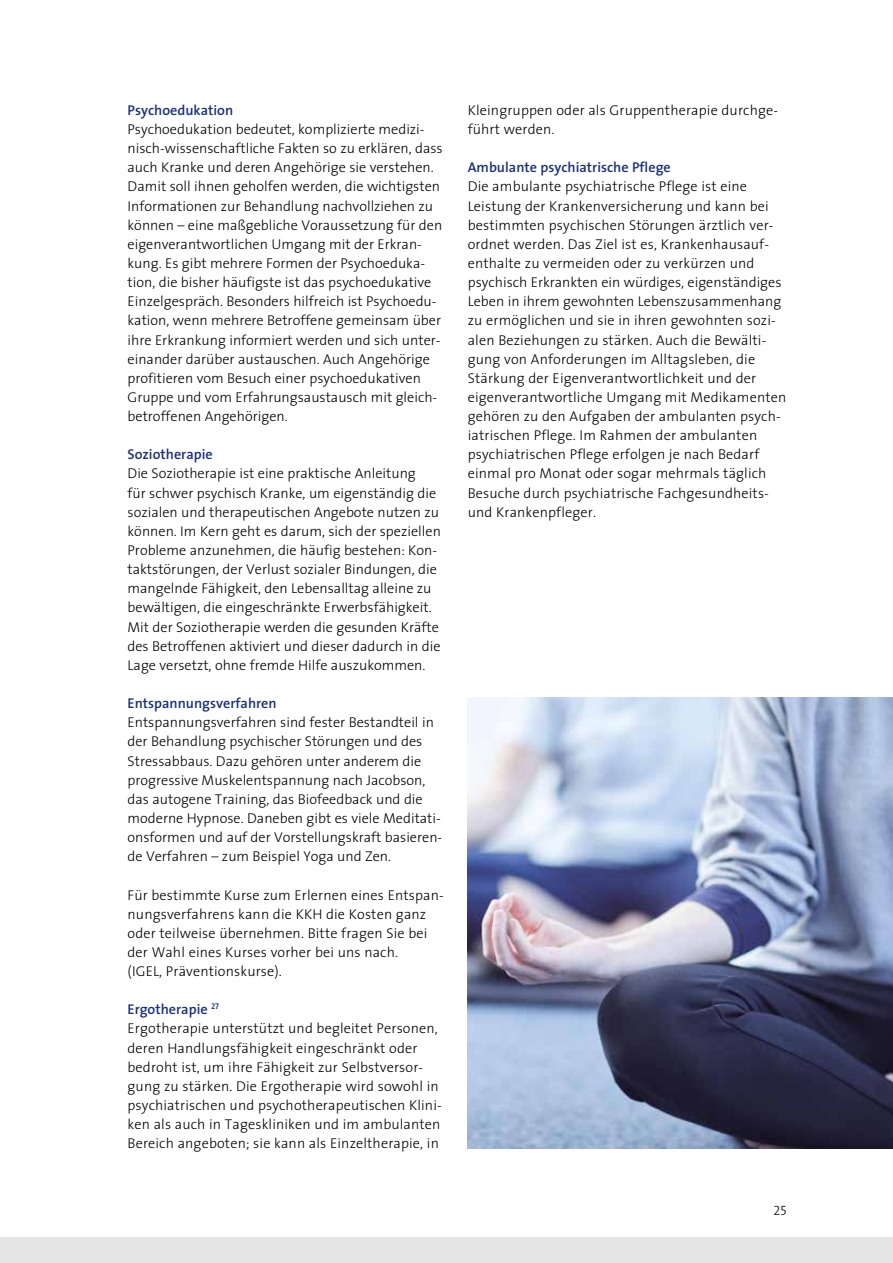
<style>
.page{position:relative;width:893px;height:1263px;background:#fff}
.page>*{position:absolute;margin:0;border:0;box-sizing:border-box;transform-origin:0 0}
.t1{font:300 14.25px/19.2px "The Sans";color:#000}
.t2{font:600 14.25px "The Sans";color:#19317b}
.t3{font:13.5px "The Sans Light Caps";color:#000}
.s1{font-weight:600;color:#19317b}
</style>
<div class="page">
<div style="left:0;top:1237px;width:893px;height:26px;background:#e4e4e4"></div>
<img style="left:468px;top:697px;width:425px;height:451px">
<p class="t2" style="left:128px;top:98px;width:107px">Psychoedukation</p>
<p class="t1" style="left:128px;top:119px;width:317px">Psychoedukation bedeutet, komplizierte medizi&shy;nisch-wissenschaftliche Fakten so zu erklären, dass auch Kranke und deren Angehörige sie verstehen.<br>Damit soll ihnen geholfen werden, die wichtigsten Informationen zur Behandlung nachvollziehen zu können – eine maßgebliche Voraussetzung für den eigenverantwortlichen Umgang mit der Erkran&shy;kung. Es gibt mehrere Formen der Psychoeduka&shy;tion, die bisher häufigste ist das psychoedukative Einzelgespräch. Besonders hilfreich ist Psychoedu&shy;kation, wenn mehrere Betroffene gemeinsam über ihre Erkrankung informiert werden und sich unter&shy;einander darüber austauschen. Auch Angehörige profitieren vom Besuch einer psychoedukativen Gruppe und vom Erfahrungsaustausch mit gleich&shy;betroffenen Angehörigen.</p>
<p class="t2" style="left:128px;top:443px;width:87px">Soziotherapie</p>
<p class="t1" style="left:128px;top:464px;width:315px">Die Soziotherapie ist eine praktische Anleitung<br>für schwer psychisch Kranke, um eigenständig die sozialen und therapeutischen Angebote nutzen zu können. Im Kern geht es darum, sich der speziellen Probleme anzunehmen, die häufig bestehen: Kon&shy;taktstörungen, der Verlust sozialer Bindungen, die mangelnde Fähigkeit, den Lebensalltag alleine zu bewältigen, die eingeschränkte Erwerbsfähigkeit.<br>Mit der Soziotherapie werden die gesunden Kräfte des Betroffenen aktiviert und dieser dadurch in die Lage versetzt, ohne fremde Hilfe auszukommen.</p>
<p class="t2" style="left:128px;top:691px;width:151px">Entspannungsverfahren</p>
<p class="t1" style="left:128px;top:712px;width:316px">Entspannungsverfahren sind fester Bestandteil in der Behandlung psychischer Störungen und des Stressabbaus. Dazu gehören unter anderem die progressive Muskelentspannung nach Jacobson, das autogene Training, das Biofeedback und die moderne Hypnose. Daneben gibt es viele Meditati&shy;onsformen und auf der Vorstellungskraft basieren&shy;de Verfahren – zum Beispiel Yoga und Zen.</p>
<p class="t1" style="left:128px;top:885px;width:318px">Für bestimmte Kurse zum Erlernen eines Entspan&shy;nungsverfahrens kann die KKH die Kosten ganz oder teilweise übernehmen. Bitte fragen Sie bei der Wahl eines Kurses vorher bei uns nach.<br>(IGEL, Präventionskurse).</p>
<p class="t1" style="left:128px;top:999px;width:316px"><span class="s1">Ergotherapie</span> <sup>27<br></sup>Ergotherapie unterstützt und begleitet Personen, deren Handlungsfähigkeit eingeschränkt oder bedroht ist, um ihre Fähigkeit zur Selbstversor&shy;gung zu stärken. Die Ergotherapie wird sowohl in psychiatrischen und psychotherapeutischen Klini&shy;ken als auch in Tageskliniken und im ambulanten Bereich angeboten; sie kann als Einzeltherapie, in</p>
<p class="t1" style="left:468px;top:100px;width:312px">Kleingruppen oder als Gruppentherapie durchge&shy;führt werden.</p>
<p class="t2" style="left:468px;top:156px;width:205px">Ambulante psychiatrische Pflege</p>
<p class="t1" style="left:468px;top:176px;width:320px">Die ambulante psychiatrische Pflege ist eine Leistung der Krankenversicherung und kann bei bestimmten psychischen Störungen ärztlich ver&shy;ordnet werden. Das Ziel ist es, Krankenhausauf&shy;enthalte zu vermeiden oder zu verkürzen und psychisch Erkrankten ein würdiges, eigenständiges Leben in ihrem gewohnten Lebenszusammenhang zu ermöglichen und sie in ihren gewohnten sozi&shy;alen Beziehungen zu stärken. Auch die Bewälti&shy;gung von Anforderungen im Alltagsleben, die Stärkung der Eigenverantwortlichkeit und der eigenverantwortliche Umgang mit Medikamenten gehören zu den Aufgaben der ambulanten psych&shy;iatrischen Pflege. Im Rahmen der ambulanten psychiatrischen Pflege erfolgen je nach Bedarf einmal pro Monat oder sogar mehrmals täglich Besuche durch psychiatrische Fachgesundheits&shy;und Krankenpfleger.</p>
<p class="t3" style="left:774px;top:1200px;width:15px">25</p>
</div>
